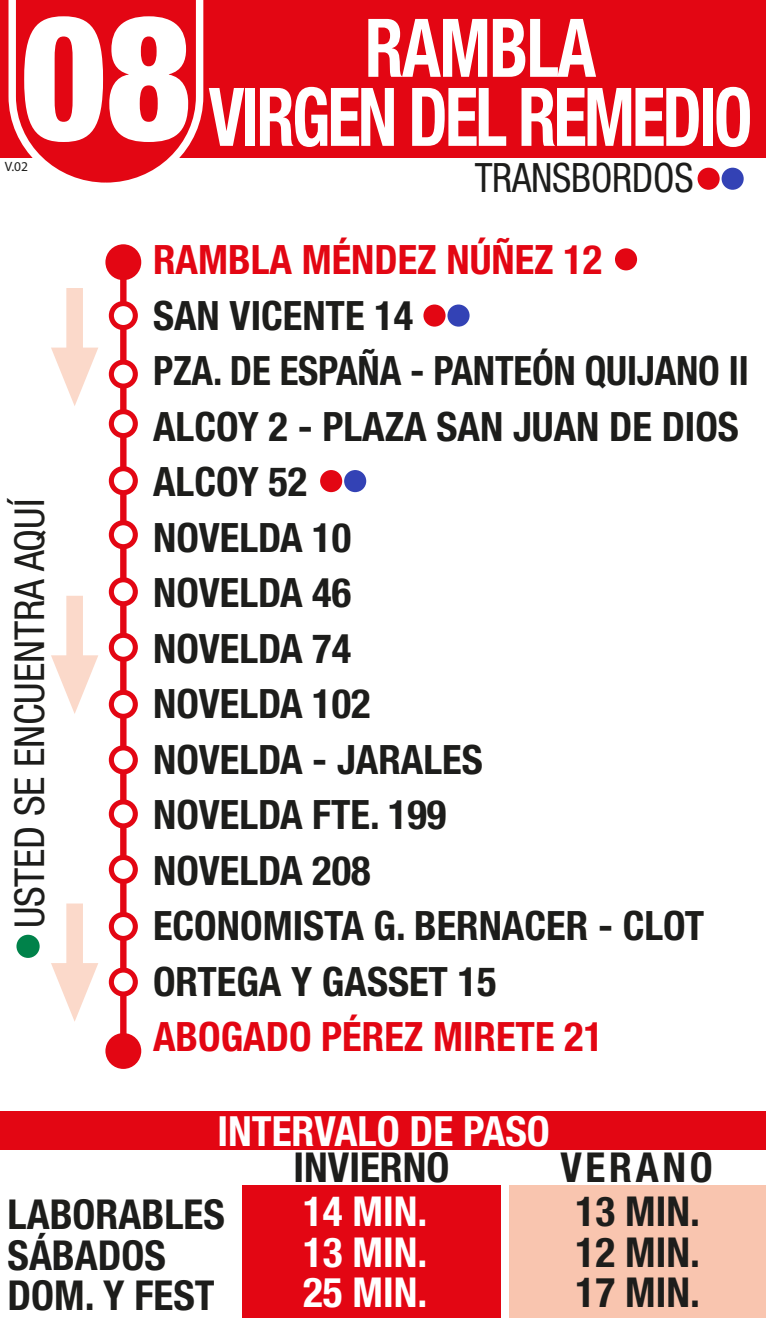
<style>
.page{position:relative;width:766px;height:1319px;background:#fff}
.page>*{position:absolute;margin:0;border:0;box-sizing:border-box;transform-origin:0 0}
.t1{font:700 condensed 81px/69px "Helvetica Neue LT Std";letter-spacing:-.04em;color:#fff;scale:.86 1}
.t2{font:700 condensed 41.55px "Helvetica Neue LT Std";color:#fff}
.t3{font:700 condensed 41.25px/40.5px "Helvetica Neue LT Std";color:#1d1d1b}
.t4{font:condensed 41.25px "Helvetica Neue LT Std";color:#1d1d1b}
.t5{font:700 condensed 41.25px/40.5px "Helvetica Neue LT Std";color:#fff;text-align:justify}
.t6{font:700 condensed 40.5px/55.5px "Helvetica Neue LT Std";color:#1d1d1b}
.t7{font:700 condensed 40.5px "Helvetica Neue LT Std";color:#e30613}
.t8{font:condensed 40.5px "Helvetica Neue LT Std";letter-spacing:-.005em;color:#1d1d1b;scale:.95 1}
.t9{font:13.5px "Myriad Pro";color:#1d1d1b}
.s1{font-weight:900;font-size:174px}
</style>
<div class="page">
<div style="left:0;top:0;width:765px;height:157px;background:#e30613"></div>
<svg style="left:5px;top:0;width:202px;height:183px"></svg>
<div style="left:241px;top:1185px;width:259px;height:132px;background:#e30613"></div>
<div style="left:509px;top:1185px;width:256px;height:132px;background:#f9c5af"></div>
<div style="left:0;top:1111px;width:765px;height:38px;background:#e30613"></div>
<svg style="left:51px;top:288px;width:47px;height:118px"></svg>
<svg style="left:51px;top:595px;width:47px;height:119px"></svg>
<svg style="left:51px;top:903px;width:47px;height:118px"></svg>
<svg style="left:120px;top:280px;width:6px;height:752px;background:#e30c18"></svg>
<div style="left:105px;top:244px;width:36px;height:36px;background:#e30613;border-radius:50%"></div>
<div style="left:105px;top:1032px;width:36px;height:36px;background:#e30613;border-radius:50%"></div>
<div style="left:111px;top:303px;width:24px;height:24px;background:#fff;border-radius:50%"></div>
<div style="left:109px;top:301px;width:29px;height:29px;border:5px solid #e30613;border-radius:50%"></div>
<svg style="left:111px;top:362px;width:24px;height:24px"></svg>
<div style="left:109px;top:359px;width:29px;height:29px;border:5px solid #e30613;border-radius:50%"></div>
<div style="left:111px;top:411px;width:24px;height:24px;background:#fff;border-radius:50%"></div>
<div style="left:109px;top:409px;width:29px;height:29px;border:5px solid #e30613;border-radius:50%"></div>
<div style="left:111px;top:468px;width:24px;height:24px;background:#fff;border-radius:50%"></div>
<div style="left:109px;top:466px;width:29px;height:29px;border:5px solid #e30613;border-radius:50%"></div>
<div style="left:111px;top:522px;width:24px;height:24px;background:#fff;border-radius:50%"></div>
<div style="left:109px;top:520px;width:29px;height:29px;border:5px solid #e30613;border-radius:50%"></div>
<div style="left:111px;top:579px;width:24px;height:24px;background:#fff;border-radius:50%"></div>
<div style="left:109px;top:577px;width:29px;height:29px;border:5px solid #e30613;border-radius:50%"></div>
<svg style="left:111px;top:635px;width:24px;height:24px"></svg>
<div style="left:109px;top:632px;width:29px;height:29px;border:5px solid #e30613;border-radius:50%"></div>
<svg style="left:111px;top:692px;width:24px;height:24px"></svg>
<div style="left:109px;top:689px;width:29px;height:29px;border:5px solid #e30613;border-radius:50%"></div>
<svg style="left:111px;top:747px;width:24px;height:24px"></svg>
<div style="left:109px;top:745px;width:29px;height:29px;border:5px solid #e30613;border-radius:50%"></div>
<svg style="left:111px;top:801px;width:24px;height:24px"></svg>
<div style="left:109px;top:799px;width:29px;height:29px;border:5px solid #e30613;border-radius:50%"></div>
<svg style="left:111px;top:857px;width:24px;height:24px"></svg>
<div style="left:109px;top:854px;width:29px;height:29px;border:5px solid #e30613;border-radius:50%"></div>
<svg style="left:111px;top:914px;width:24px;height:24px"></svg>
<div style="left:109px;top:911px;width:29px;height:29px;border:5px solid #e30613;border-radius:50%"></div>
<svg style="left:111px;top:969px;width:24px;height:24px"></svg>
<div style="left:109px;top:967px;width:29px;height:29px;border:5px solid #e30613;border-radius:50%"></div>
<div style="left:18px;top:935px;width:20px;height:21px;background:#00824a;border-radius:50%"></div>
<div style="left:16px;top:934px;width:24px;height:23px;border:3px solid #00824a;border-radius:50%"></div>
<div style="left:423px;top:304px;width:22px;height:22px;background:#e30613;border-radius:50%"></div>
<div style="left:614px;top:248px;width:23px;height:22px;background:#e30613;border-radius:50%"></div>
<div style="left:447px;top:304px;width:22px;height:22px;background:#3342b5;border-radius:50%"></div>
<div style="left:320px;top:470px;width:22px;height:22px;background:#e30613;border-radius:50%"></div>
<div style="left:344px;top:470px;width:22px;height:22px;background:#3342b5;border-radius:50%"></div>
<div style="left:697px;top:168px;width:22px;height:22px;background:#e30613;border-radius:50%"></div>
<div style="left:721px;top:168px;width:22px;height:22px;background:#3342b5;border-radius:50%"></div>
<h1 class="t1" style="left:208px;top:12px;width:633px;text-indent:-187px"><span class="s1">08</span> RAMBLA<br>VIRGEN DEL REMEDIO</h1>
<p class="t9" style="left:5px;top:158px;width:25px">V.02</p>
<p class="t4" style="left:6px;top:927px;width:431px;rotate:-90deg">USTED SE ENCUENTRA AQUÍ</p>
<p class="t8" style="left:474px;top:154px;width:232px">TRANSBORDOS</p>
<p class="t7" style="left:153px;top:235px;width:450px">RAMBLA MÉNDEZ NÚÑEZ 12</p>
<p class="t6" style="left:153px;top:287px;width:597px">SAN VICENTE 14<br>PZA. DE ESPAÑA - PANTEÓN QUIJANO II<br>ALCOY 2 - PLAZA SAN JUAN DE DIOS<br>ALCOY 52<br>NOVELDA 10<br>NOVELDA 46<br>NOVELDA 74<br>NOVELDA 102<br>NOVELDA - JARALES<br>NOVELDA FTE. 199<br>NOVELDA 208<br>ECONOMISTA G. BERNACER - CLOT<br>ORTEGA Y GASSET 15</p>
<p class="t7" style="left:153px;top:1012px;width:451px">ABOGADO PÉREZ MIRETE 21</p>
<p class="t2" style="left:217px;top:1105px;width:334px">INTERVALO DE PASO</p>
<p class="t3" style="left:293px;top:1146px;width:157px">INVIERNO</p>
<p class="t3" style="left:560px;top:1146px;width:154px">VERANO</p>
<p class="t3" style="left:8px;top:1193px;width:219px">LABORABLES<br>SÁBADOS<br>DOM. Y FEST</p>
<p class="t5" style="left:303px;top:1190px;width:126px">14 MIN.<br>13 MIN.<br>25 MIN.</p>
<p class="t3" style="left:575px;top:1190px;width:126px;text-align:justify">13 MIN.<br>12 MIN.<br>17 MIN.</p>
</div>
